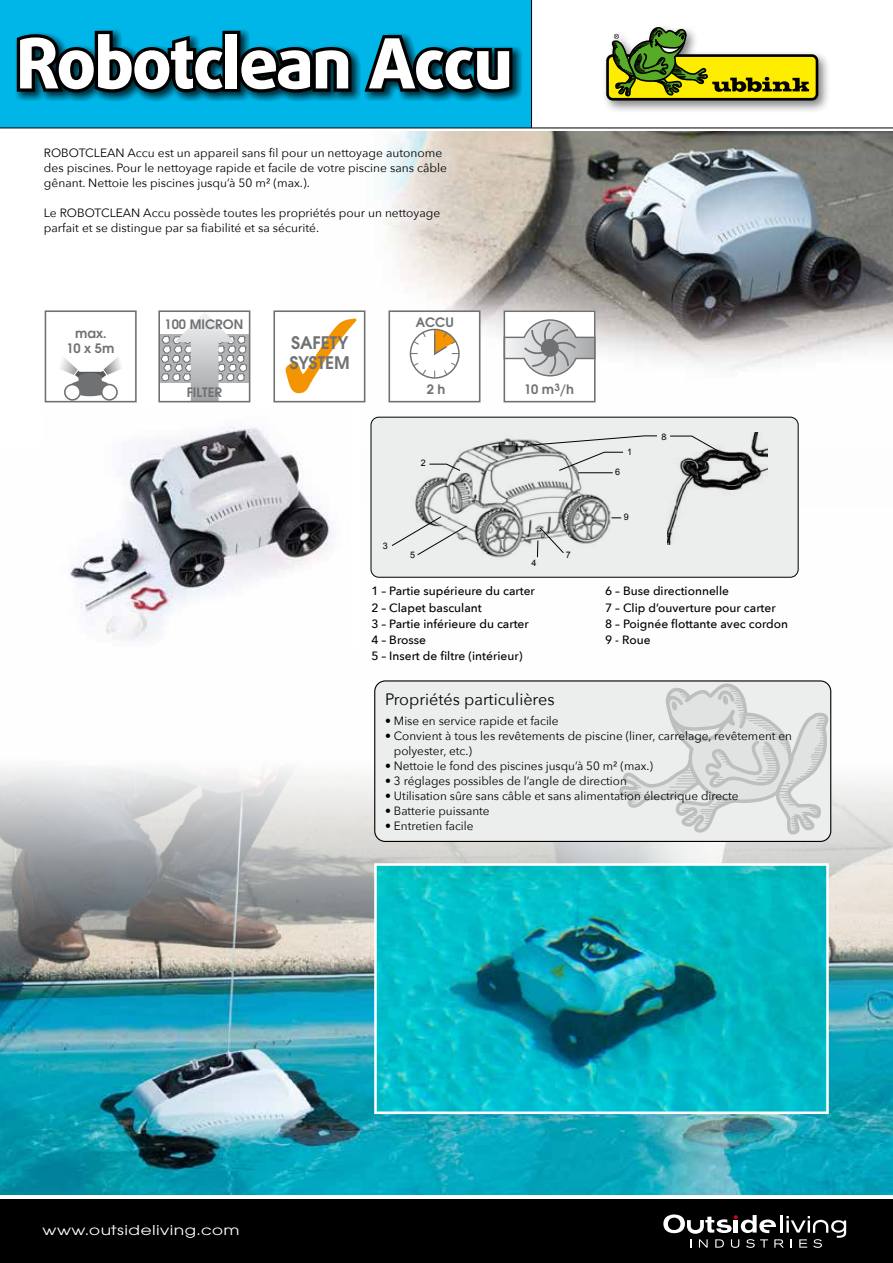
<style>
.page{position:relative;width:893px;height:1263px;background:#fff}
.page>*{position:absolute;margin:0;border:0;box-sizing:border-box;transform-origin:0 0}
.t1{font:600 19.2px/20.7px "Avant Garde Gothic Itc T";color:#707172}
.t2{font:16.5px "Avenir Next";color:#000}
.t3{font:15px "Avant Garde Gothic Itc T";letter-spacing:.025em;color:#fff;scale:1.25 1}
.t4{font:600 14.4px/15.3px "Avant Garde Gothic Itc T";color:#707172;text-align:center}
.t5{font:12px/15px "Avenir Next";color:#000}
.t6{font:500 12px/16.2px "Avenir Next";color:#000}
.t7{font:9px "Arial";color:#000}
</style>
<div class="page">
<div style="left:0;top:0;width:531px;height:128px;background:#00b6e8"></div>
<div style="left:601px;top:23px;width:230px;height:91px;background:#000;opacity:.5"></div>
<div style="left:607px;top:56px;width:210px;height:43px;background:#ffed00;border-radius:5px"></div>
<div style="left:606px;top:54px;width:212px;height:47px;border:3px solid #000;border-radius:5px"></div>
<svg style="left:612px;top:27px;width:197px;height:70px"></svg>
<div style="left:0;top:1199px;width:893px;height:64px;background:#000"></div>
<hr style="left:0;top:128px;width:893px;height:1px;background:#000">
<svg style="left:663px;top:1214px;width:183px;height:34px"></svg>
<hr style="left:531px;top:0;width:1px;height:128px;background:#000">
<img style="left:280px;top:132px;width:613px;height:314px">
<img style="left:0;top:446px;width:893px;height:749px">
<div style="left:375px;top:681px;width:456px;height:160px;background:#eceded;border-radius:10px"></div>
<svg style="left:619px;top:681px;width:209px;height:154px"></svg>
<div style="left:374px;top:680px;width:457px;height:162px;border:1px solid #000;border-radius:10px"></div>
<div style="left:371px;top:417px;width:427px;height:160px;background:#eceded;border-radius:8px"></div>
<div style="left:371px;top:417px;width:428px;height:161px;border:1px solid #000;border-radius:8px"></div>
<img style="left:415px;top:438px;width:202px;height:120px">
<svg style="left:559px;top:452px;width:64px;height:19px"></svg>
<svg style="left:529px;top:435px;width:128px;height:11px"></svg>
<hr style="left:578px;top:472px;width:35px;height:1px;background:#000">
<svg style="left:392px;top:516px;width:75px;height:39px"></svg>
<svg style="left:537px;top:527px;width:27px;height:30px"></svg>
<svg style="left:429px;top:464px;width:32px;height:7px"></svg>
<svg style="left:17px;top:47px;width:505px;height:54px"></svg>
<svg style="left:16px;top:29px;width:500px;height:68px"></svg>
<div style="left:44px;top:410px;width:317px;height:237px;background:#fff"></div>
<img style="left:69px;top:426px;width:263px;height:215px">
<svg style="left:45px;top:310px;width:551px;height:92px"></svg>
<img style="left:378px;top:867px;width:447px;height:243px">
<div style="left:374px;top:863px;width:455px;height:251px;border:3px solid #fff"></div>
<img style="left:668px;top:432px;width:100px;height:113px">
<p class="t5" style="left:44px;top:145px;width:405px">ROBOTCLEAN Accu est un appareil sans fil pour un nettoyage autonome des piscines. Pour le nettoyage rapide et facile de votre piscine sans câble gênant. Nettoie les piscines jusqu’à 50 m² (max.).</p>
<p class="t5" style="left:44px;top:205px;width:398px">Le ROBOTCLEAN Accu possède toutes les propriétés pour un nettoyage parfait et se distingue par sa fiabilité et sa sécurité.</p>
<p class="t4" style="left:66px;top:325px;width:49px">max.<br>10 x 5m</p>
<p class="t4" style="left:165px;top:316px;width:80px">100 MICRON</p>
<p class="t4" style="left:416px;top:314px;width:40px">ACCU</p>
<h1 class="t1" style="left:290px;top:332px;width:62px">SAFETY<br>SYSTEM</h1>
<p class="t4" style="left:187px;top:385px;width:37px">FILTER</p>
<p class="t4" style="left:427px;top:382px;width:20px">2 h</p>
<p class="t7" style="left:421px;top:457px;width:7px">2</p>
<p class="t7" style="left:383px;top:540px;width:7px">3</p>
<p class="t7" style="left:410px;top:549px;width:7px">5</p>
<p class="t4" style="left:524px;top:382px;width:51px">10 m<sup>3</sup>/h</p>
<p class="t7" style="left:531px;top:557px;width:7px">4</p>
<p class="t7" style="left:566px;top:549px;width:7px">7</p>
<p class="t7" style="left:615px;top:466px;width:7px">6</p>
<p class="t7" style="left:627px;top:446px;width:7px">1</p>
<p class="t7" style="left:624px;top:511px;width:7px">9</p>
<p class="t7" style="left:662px;top:431px;width:7px">8</p>
<p class="t6" style="left:371px;top:583px;width:165px">1 – Partie supérieure du carter<br>2 – Clapet basculant<br>3 – Partie inférieure du carter<br>4 – Brosse<br>5 – Insert de filtre (intérieur)</p>
<p class="t6" style="left:605px;top:583px;width:184px">6 – Buse directionnelle<br>7 – Clip d’ouverture pour carter<br>8 – Poignée flottante avec cordon<br>9 - Roue</p>
<h2 class="t2" style="left:385px;top:686px;width:171px">Propriétés particulières</h2>
<p class="t5" style="left:385px;top:713px;width:175px">• Mise en service rapide et facile</p>
<p class="t5" style="left:394px;top:728px;width:400px;text-indent:-9px">• Convient à tous les revêtements de piscine (liner, carrelage, revêtement en polyester, etc.)</p>
<p class="t5" style="left:385px;top:758px;width:269px">• Nettoie le fond des piscines jusqu’à 50 m² (max.)</p>
<p class="t5" style="left:385px;top:773px;width:243px">• 3 réglages possibles de l’angle de direction</p>
<p class="t5" style="left:385px;top:788px;width:355px">• Utilisation sûre sans câble et sans alimentation électrique directe</p>
<p class="t5" style="left:385px;top:803px;width:106px">• Batterie puissante</p>
<p class="t5" style="left:385px;top:818px;width:90px">• Entretien facile</p>
<p class="t3" style="left:43px;top:1221px;width:159px">www.outsideliving.com</p>
</div>
